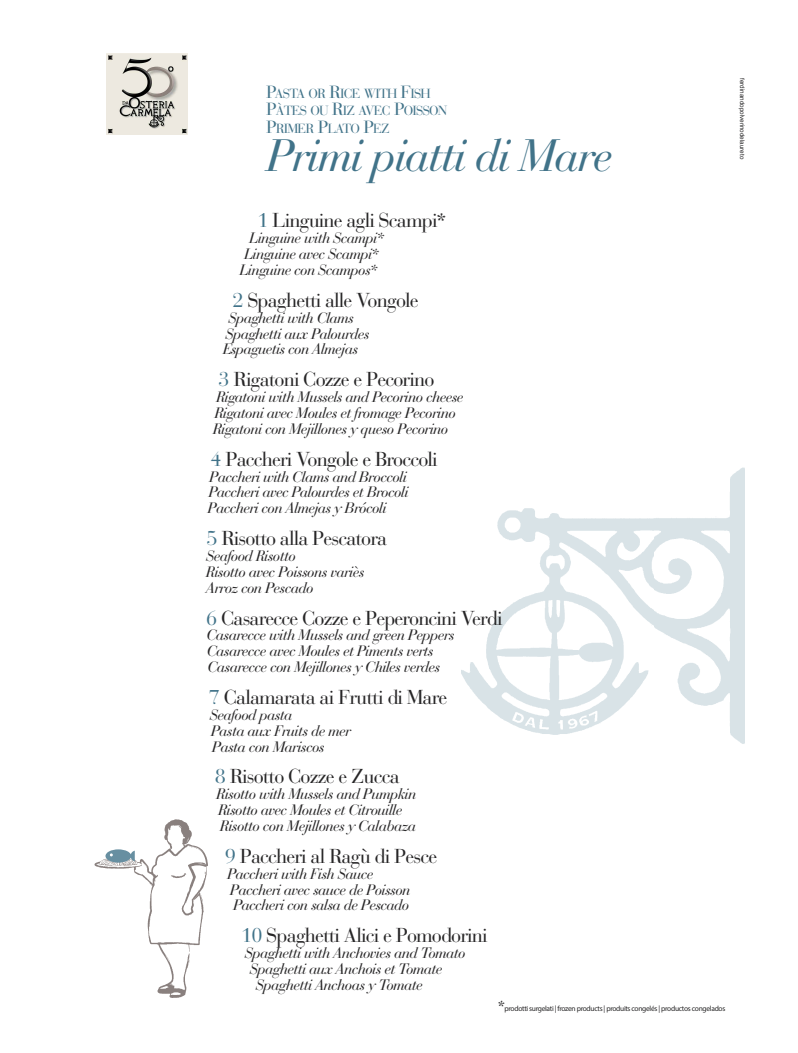
<style>
.page{position:relative;width:798px;height:1053px;background:#fff}
.page>*{position:absolute;margin:0;border:0;box-sizing:border-box;transform-origin:0 0}
.t1{font:italic 45px "Bauer Bodoni";letter-spacing:-.045em;color:#417389}
.t2{font:20px "Bauer Bodoni";letter-spacing:-.045em;color:#272627}
.t3{font:italic 15px/15.9px "Bauer Bodoni";letter-spacing:-.045em;color:#272627}
.t4{font:13.12px/17.5px "Bauer Bodoni";letter-spacing:-.06em;color:#417389}
.t5{font:7.5px "Myriad Pro";letter-spacing:-.04em;color:#272627}
.t6{font:6.25px "Helvetica";color:#272627}
.s1{font-size:17.5px}
.s2{color:#417389}
.s3{font-family:"Bauer Bodoni";font-size:15px}
</style>
<div class="page">
<img style="left:94px;top:819px;width:114px;height:179px">
<img style="left:461px;top:508px;width:193px;height:227px">
<svg style="left:105px;top:849px;width:30px;height:13px"></svg>
<img style="left:106px;top:53px;width:82px;height:82px">
<img style="left:654px;top:467px;width:90px;height:277px">
<svg style="left:658px;top:531px;width:14px;height:14px"></svg>
<svg style="left:669px;top:611px;width:13px;height:13px"></svg>
<svg style="left:658px;top:690px;width:14px;height:14px"></svg>
<p class="t4" style="left:266px;top:86px;width:183px"><span class="s1">P</span>ASTA OR <span class="s1">R</span>ICE WITH <span class="s1">F</span>ISH<br><span class="s1">P</span>ÀTES OU <span class="s1">R</span>IZ AVEC <span class="s1">P</span>OISSON<br><span class="s1">P</span>RIMER <span class="s1">P</span>LATO <span class="s1">P</span>EZ</p>
<h1 class="t1" style="left:266px;top:140px;width:348px">Primi piatti di Mare</h1>
<h2 class="t2" style="left:257px;top:213px;width:191px"><span class="s2">1</span> Linguine agli Scampi*</h2>
<p class="t3" style="left:249px;top:232px;width:136px">Linguine with Scampi*</p>
<p class="t3" style="left:244px;top:248px;width:136px">Linguine avec Scampi*</p>
<p class="t3" style="left:239px;top:264px;width:140px">Linguine con Scampos*</p>
<h2 class="t2" style="left:232px;top:293px;width:188px"><span class="s2">2</span> Spaghetti alle Vongole</h2>
<p class="t3" style="left:223px;top:311px;width:148px;text-indent:6px">Spaghetti with Clams<br>Spaghetti aux Palourdes<br>Espaguetis con Almejas</p>
<h2 class="t2" style="left:218px;top:372px;width:217px"><span class="s2">3</span> Rigatoni Cozze e Pecorino</h2>
<p class="t3" style="left:213px;top:391px;width:252px">Rigatoni with Mussels and Pecorino cheese<br>Rigatoni avec Moules et fromage Pecorino<br>Rigatoni con Mejillones y queso Pecorino</p>
<h2 class="t2" style="left:210px;top:451px;width:228px"><span class="s2">4</span> Paccheri Vongole e Broccoli</h2>
<p class="t3" style="left:207px;top:470px;width:202px;text-align:justify">Paccheri with Clams and Broccoli Paccheri avec Palourdes et Brocoli Paccheri con Almejas y Brócoli</p>
<h2 class="t2" style="left:206px;top:531px;width:182px"><span class="s2">5</span> Risotto alla Pescatora</h2>
<p class="t3" style="left:206px;top:549px;width:160px">Seafood Risotto<br>Risotto avec Poissons variès<br>Arroz con Pescado</p>
<h2 class="t2" style="left:206px;top:610px;width:298px"><span class="s2">6</span> Casarecce Cozze e Peperoncini Verdi</h2>
<p class="t3" style="left:206px;top:629px;width:249px">Casarecce with Mussels and green Peppers<br>Casarecce avec Moules et Piments verts<br>Casarecce con Mejillones y Chiles verdes</p>
<h2 class="t2" style="left:209px;top:689px;width:240px"><span class="s2">7</span> Calamarata ai Frutti di Mare</h2>
<p class="t3" style="left:210px;top:708px;width:143px">Seafood pasta<br>Pasta aux Fruits de mer<br>Pasta con Mariscos</p>
<h2 class="t2" style="left:215px;top:769px;width:186px"><span class="s2">8</span> Risotto Cozze e Zucca</h2>
<p class="t3" style="left:216px;top:788px;width:201px">Risotto with Mussels and Pumpkin<br>Risotto avec Moules et Citrouille<br>Risotto con Mejillones y Calabaza</p>
<h2 class="t2" style="left:225px;top:848px;width:214px"><span class="s2">9</span> Paccheri al Ragù di Pesce</h2>
<p class="t3" style="left:227px;top:867px;width:185px">Paccheri with Fish Sauce<br>Paccheri avec sauce de Poisson<br>Paccheri con salsa de Pescado</p>
<h2 class="t2" style="left:241px;top:928px;width:248px"><span class="s2">10</span> Spaghetti Alici e Pomodorini</h2>
<p class="t3" style="left:245px;top:946px;width:222px">Spaghetti with Anchovies and Tomato</p>
<p class="t3" style="left:250px;top:962px;width:194px">Spaghetti aux Anchois et Tomate</p>
<p class="t3" style="left:256px;top:978px;width:168px">Spaghetti Anchoas y Tomate</p>
<p class="t5" style="left:497px;top:1005px;width:229px"><span class="s3">*</span>prodotti surgelati | frozen products | produits congelés | productos congelados</p>
<p class="t6" style="left:744px;top:78px;width:82px;rotate:90deg">ferdinandopolverinodelaureto</p>
</div>
